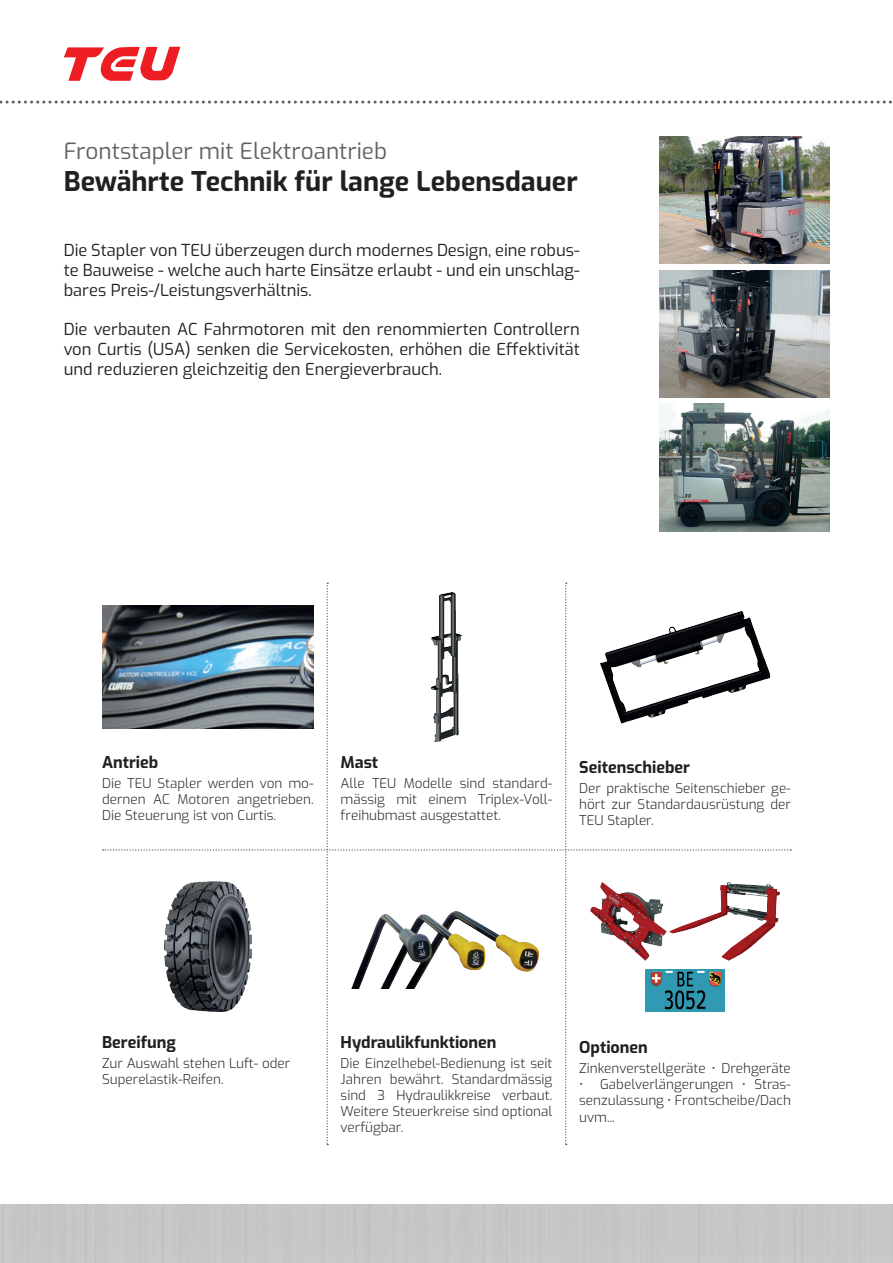
<style>
.page{position:relative;width:893px;height:1263px;background:#fff}
.page>*{position:absolute;margin:0;border:0;box-sizing:border-box;transform-origin:0 0}
.t1{font:700 27px "Exo";color:#231f20}
.t2{font:22.5px "Exo";color:#636366}
.t3{font:16.5px/19.8px "Exo";color:#231f20;text-align:justify}
.t4{font:700 16.2px "Exo";color:#231f20}
.t5{font:300 13.5px/16.2px "Exo";color:#231f20;text-align:justify}
</style>
<div class="page">
<svg style="left:0;top:101px;width:892px;height:3px"></svg>
<svg style="left:64px;top:47px;width:116px;height:34px"></svg>
<svg style="left:103px;top:583px;width:688px;height:562px"></svg>
<img style="left:659px;top:270px;width:170px;height:128px">
<img style="left:659px;top:404px;width:170px;height:127px">
<img style="left:659px;top:136px;width:170px;height:128px">
<img style="left:103px;top:606px;width:211px;height:122px">
<h2 class="t2" style="left:64px;top:134px;width:325px">Frontstapler mit Elektroantrieb</h2>
<h1 class="t1" style="left:64px;top:161px;width:515px">Bewährte Technik für lange Lebensdauer</h1>
<p class="t3" style="left:64px;top:239px;width:517px">Die Stapler von TEU überzeugen durch modernes Design, eine robus&shy;te Bauweise - welche auch harte Einsätze erlaubt - und ein unschlag&shy;bares Preis-/Leistungsverhältnis.</p>
<p class="t3" style="left:64px;top:319px;width:517px">Die verbauten AC Fahrmotoren mit den renommierten Controllern von Curtis (USA) senken die Servicekosten, erhöhen die Effektivität und reduzieren gleichzeitig den Energieverbrauch.</p>
<p class="t4" style="left:102px;top:750px;width:58px">Antrieb</p>
<p class="t5" style="left:102px;top:774px;width:213px">Die TEU Stapler werden von mo&shy;dernen AC Motoren angetrieben.<br>Die Steuerung ist von Curtis.</p>
<p class="t4" style="left:341px;top:750px;width:39px">Mast</p>
<p class="t5" style="left:341px;top:774px;width:213px">Alle TEU Modelle sind standard&shy;mässig mit einem Triplex-Voll&shy;freihubmast ausgestattet.</p>
<p class="t4" style="left:579px;top:755px;width:112px">Seitenschieber</p>
<p class="t5" style="left:579px;top:779px;width:213px">Der praktische Seitenschieber ge&shy;hört zur Standardausrüstung der TEU Stapler.</p>
<p class="t4" style="left:102px;top:1029px;width:75px">Bereifung</p>
<p class="t5" style="left:102px;top:1054px;width:190px">Zur Auswahl stehen Luft- oder<br>Superelastik-Reifen.</p>
<p class="t4" style="left:341px;top:1029px;width:157px">Hydraulikfunktionen</p>
<p class="t5" style="left:341px;top:1054px;width:213px">Die Einzelhebel-Bedienung ist seit Jahren bewährt. Standardmässig sind 3 Hydraulikkreise verbaut.<br>Weitere Steuerkreise sind optional verfügbar.</p>
<p class="t4" style="left:579px;top:1035px;width:70px">Optionen</p>
<p class="t5" style="left:579px;top:1059px;width:213px">Zinkenverstellgeräte • Drehgeräte</p>
<p class="t5" style="left:579px;top:1075px;width:213px">• Gabelverlängerungen • Stras&shy;senzulassung • Frontscheibe/Dach uvm...</p>
</div>
